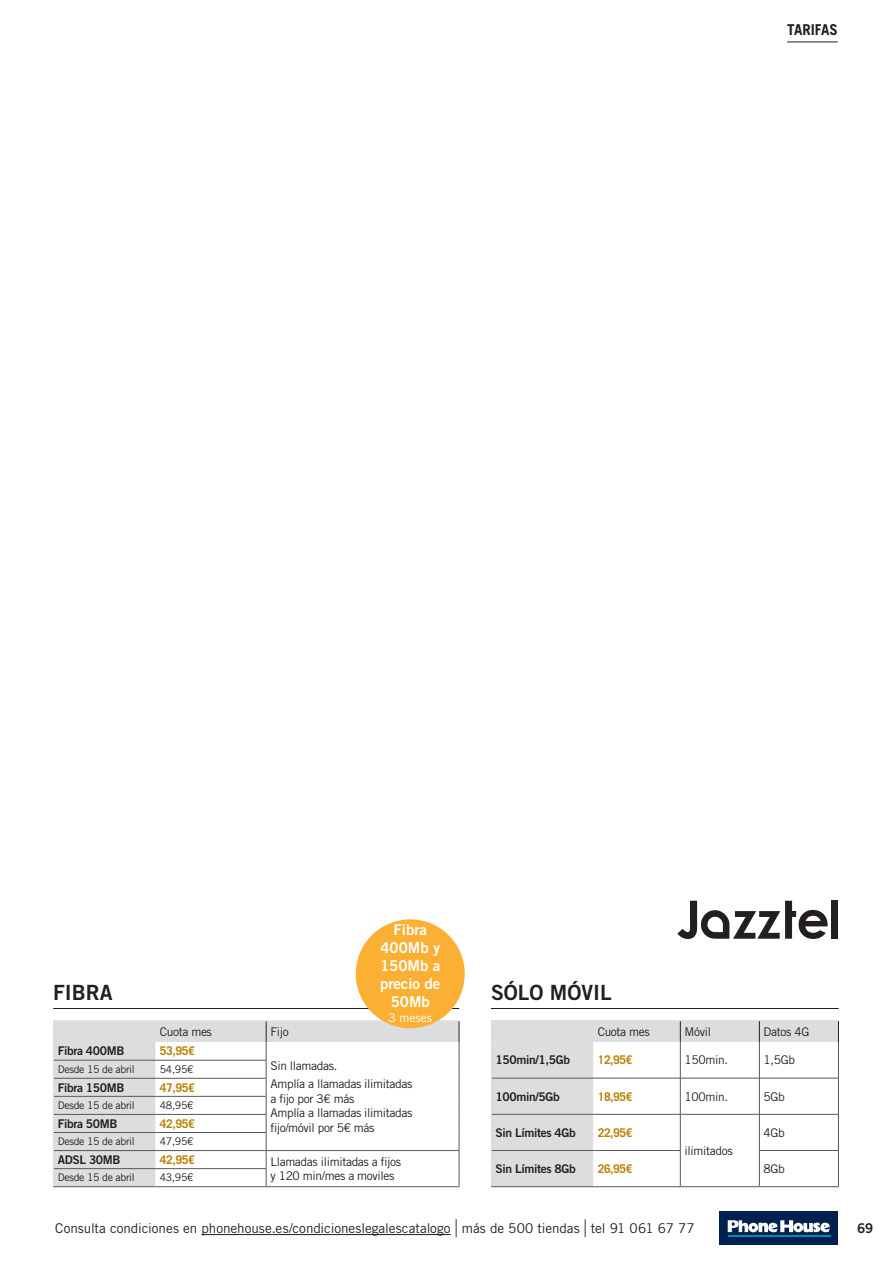
<style>
.page{position:relative;width:893px;height:1263px;background:#fff}
.page>*{position:absolute;margin:0;border:0;box-sizing:border-box;transform-origin:0 0}
.t1{font:21px "Trade Gothic LT Std Bd 2";color:#231f20}
.t2{font:15px/18px "Trade Gothic LT Std Bd 2";color:#fff;text-align:center}
.t3{font:700 15px "Trade Gothic LT Std";color:#231f20}
.t4{font:13.5px "Trade Gothic LT Std";letter-spacing:-.005em;color:#231f20}
.t5{font:13.5px "Trade Gothic LT Std Bd 2";color:#231f20}
.t6{font:12px/14.4px "Trade Gothic LT Std";letter-spacing:-.03em;color:#231f20}
.t7{font:12px "Trade Gothic LT Std Bd 2";letter-spacing:-.03em;color:#231f20}
.t8{font:700 12px "Trade Gothic LT Std";letter-spacing:-.03em;color:#b98208}
.t9{font:12px "Trade Gothic LT Std";color:#fff}
.t10{font:10.5px "Trade Gothic LT Std";letter-spacing:-.03em;color:#231f20}
.s1{font-size:24.3px}
</style>
<div class="page">
<div style="left:719px;top:1212px;width:119px;height:33px;background:#00214f"></div>
<svg style="left:728px;top:1220px;width:102px;height:12px"></svg>
<hr style="left:728px;top:1235px;width:102px;height:2px;background:#008da8">
<hr style="left:201px;top:1234px;width:250px;height:1px;background:#231f20">
<hr style="left:787px;top:42px;width:51px;height:1px;background:#231f20">
<hr style="left:53px;top:1008px;width:406px;height:1px;background:#231f20">
<hr style="left:491px;top:1008px;width:348px;height:1px;background:#231f20">
<div style="left:54px;top:1021px;width:102px;height:165px;background:#dcdddf"></div>
<hr style="left:53px;top:1020px;width:103px;height:1px;background:#dcdddf">
<hr style="left:156px;top:1020px;width:110px;height:1px;background:#dcdddf">
<hr style="left:266px;top:1020px;width:193px;height:1px;background:#dcdddf">
<svg style="left:53px;top:1021px;width:1px;height:165px"></svg>
<hr style="left:54px;top:1060px;width:102px;height:1px;background:#57585a">
<hr style="left:54px;top:1078px;width:102px;height:1px;background:#57585a">
<hr style="left:54px;top:1096px;width:102px;height:1px;background:#57585a">
<hr style="left:54px;top:1114px;width:102px;height:1px;background:#57585a">
<hr style="left:54px;top:1132px;width:102px;height:1px;background:#57585a">
<hr style="left:54px;top:1150px;width:102px;height:1px;background:#57585a">
<hr style="left:54px;top:1168px;width:102px;height:1px;background:#57585a">
<hr style="left:53px;top:1186px;width:103px;height:1px;background:#57585a">
<svg style="left:156px;top:1021px;width:304px;height:166px"></svg>
<hr style="left:266px;top:1186px;width:193px;height:1px;background:#57585a">
<hr style="left:156px;top:1132px;width:110px;height:1px;background:#57585a">
<hr style="left:156px;top:1150px;width:110px;height:1px;background:#57585a">
<hr style="left:156px;top:1168px;width:110px;height:1px;background:#57585a">
<hr style="left:156px;top:1186px;width:110px;height:1px;background:#57585a">
<div style="left:492px;top:1021px;width:101px;height:165px;background:#dcdddf"></div>
<hr style="left:491px;top:1020px;width:102px;height:1px;background:#dcdddf">
<svg style="left:491px;top:1021px;width:1px;height:21px"></svg>
<hr style="left:593px;top:1020px;width:87px;height:1px;background:#dcdddf">
<hr style="left:680px;top:1020px;width:79px;height:1px;background:#dcdddf">
<hr style="left:759px;top:1020px;width:80px;height:1px;background:#dcdddf">
<hr style="left:491px;top:1114px;width:1px;height:36px;background:#dcdddf">
<hr style="left:491px;top:1150px;width:1px;height:36px;background:#dcdddf">
<hr style="left:491px;top:1078px;width:1px;height:36px;background:#dcdddf">
<hr style="left:491px;top:1042px;width:1px;height:36px;background:#dcdddf">
<svg style="left:593px;top:1021px;width:246px;height:165px"></svg>
<hr style="left:680px;top:1042px;width:1px;height:36px;background:#57585a">
<hr style="left:759px;top:1042px;width:1px;height:36px;background:#57585a">
<hr style="left:838px;top:1042px;width:1px;height:36px;background:#57585a">
<hr style="left:492px;top:1078px;width:101px;height:1px;background:#57585a">
<hr style="left:593px;top:1078px;width:87px;height:1px;background:#57585a">
<hr style="left:680px;top:1078px;width:79px;height:1px;background:#57585a">
<hr style="left:680px;top:1078px;width:1px;height:36px;background:#57585a">
<hr style="left:759px;top:1078px;width:80px;height:1px;background:#57585a">
<hr style="left:759px;top:1078px;width:1px;height:36px;background:#57585a">
<hr style="left:838px;top:1078px;width:1px;height:36px;background:#57585a">
<hr style="left:492px;top:1114px;width:101px;height:1px;background:#57585a">
<hr style="left:492px;top:1150px;width:101px;height:1px;background:#57585a">
<hr style="left:491px;top:1186px;width:102px;height:1px;background:#57585a">
<hr style="left:593px;top:1114px;width:87px;height:1px;background:#57585a">
<hr style="left:593px;top:1150px;width:87px;height:1px;background:#57585a">
<hr style="left:680px;top:1114px;width:79px;height:1px;background:#57585a">
<hr style="left:680px;top:1114px;width:1px;height:36px;background:#57585a">
<hr style="left:759px;top:1114px;width:80px;height:1px;background:#57585a">
<hr style="left:759px;top:1114px;width:1px;height:36px;background:#57585a">
<hr style="left:838px;top:1114px;width:1px;height:36px;background:#57585a">
<hr style="left:680px;top:1151px;width:1px;height:35px;background:#57585a">
<hr style="left:759px;top:1150px;width:80px;height:1px;background:#57585a">
<hr style="left:759px;top:1151px;width:1px;height:35px;background:#57585a">
<hr style="left:838px;top:1151px;width:1px;height:35px;background:#57585a">
<hr style="left:680px;top:1186px;width:79px;height:1px;background:#57585a">
<hr style="left:759px;top:1186px;width:80px;height:1px;background:#57585a">
<hr style="left:593px;top:1186px;width:87px;height:1px;background:#57585a">
<div style="left:356px;top:919px;width:109px;height:109px;background:#fbb033;border-radius:50%"></div>
<div style="left:831px;top:900px;width:7px;height:38px;background:#231f20"></div>
<svg style="left:677px;top:901px;width:151px;height:38px"></svg>
<p class="t3" style="left:787px;top:21px;width:52px">TARIFAS</p>
<p class="t2" style="left:380px;top:921px;width:62px">Fibra<br>400Mb y<br>150Mb a precio de<br>50Mb</p>
<p class="t9" style="left:388px;top:1010px;width:45px">3 meses</p>
<p class="t1" style="left:53px;top:979px;width:61px">FIBRA</p>
<p class="t1" style="left:491px;top:979px;width:122px">SÓLO MÓVIL</p>
<p class="t6" style="left:160px;top:1024px;width:54px">Cuota mes</p>
<p class="t6" style="left:270px;top:1024px;width:20px">Fijo</p>
<p class="t7" style="left:58px;top:1044px;width:68px">Fibra 400MB</p>
<p class="t8" style="left:160px;top:1044px;width:36px">53,95€</p>
<p class="t6" style="left:270px;top:1058px;width:69px">Sin llamadas.</p>
<p class="t6" style="left:270px;top:1077px;width:143px">Amplía a llamadas ilimitadas a fijo por 3€ más<br>Amplía a llamadas ilimitadas fijo/móvil por 5€ más</p>
<p class="t6" style="left:598px;top:1024px;width:54px">Cuota mes</p>
<p class="t6" style="left:685px;top:1024px;width:28px">Móvil</p>
<p class="t6" style="left:764px;top:1024px;width:47px">Datos 4G</p>
<p class="t7" style="left:496px;top:1052px;width:76px">150min/1,5Gb</p>
<p class="t8" style="left:598px;top:1052px;width:36px">12,95€</p>
<p class="t6" style="left:685px;top:1053px;width:45px">150min.</p>
<p class="t6" style="left:764px;top:1053px;width:33px">1,5Gb</p>
<p class="t7" style="left:496px;top:1089px;width:66px">100min/5Gb</p>
<p class="t8" style="left:598px;top:1089px;width:36px">18,95€</p>
<p class="t6" style="left:685px;top:1089px;width:45px">100min.</p>
<p class="t6" style="left:764px;top:1089px;width:23px">5Gb</p>
<p class="t7" style="left:496px;top:1125px;width:82px">Sin Límites 4Gb</p>
<p class="t8" style="left:598px;top:1125px;width:36px">22,95€</p>
<p class="t6" style="left:685px;top:1143px;width:50px">ilimitados</p>
<p class="t10" style="left:58px;top:1063px;width:78px">Desde 15 de abril</p>
<p class="t10" style="left:160px;top:1063px;width:35px">54,95€</p>
<p class="t7" style="left:58px;top:1080px;width:68px">Fibra 150MB</p>
<p class="t8" style="left:160px;top:1080px;width:36px">47,95€</p>
<p class="t10" style="left:58px;top:1099px;width:78px">Desde 15 de abril</p>
<p class="t10" style="left:160px;top:1099px;width:35px">48,95€</p>
<p class="t7" style="left:58px;top:1116px;width:61px">Fibra 50MB</p>
<p class="t8" style="left:160px;top:1116px;width:36px">42,95€</p>
<p class="t10" style="left:58px;top:1135px;width:78px">Desde 15 de abril</p>
<p class="t10" style="left:160px;top:1135px;width:35px">47,95€</p>
<p class="t7" style="left:58px;top:1152px;width:64px">ADSL 30MB</p>
<p class="t8" style="left:160px;top:1152px;width:36px">42,95€</p>
<p class="t6" style="left:270px;top:1154px;width:132px">Llamadas ilimitadas a fijos</p>
<p class="t10" style="left:58px;top:1171px;width:78px">Desde 15 de abril</p>
<p class="t10" style="left:160px;top:1171px;width:35px">43,95€</p>
<p class="t6" style="left:270px;top:1168px;width:126px">y 120 min/mes a moviles</p>
<p class="t6" style="left:764px;top:1125px;width:23px">4Gb</p>
<p class="t7" style="left:496px;top:1161px;width:82px">Sin Límites 8Gb</p>
<p class="t8" style="left:598px;top:1161px;width:36px">26,95€</p>
<p class="t6" style="left:764px;top:1161px;width:23px">8Gb</p>
<p class="t4" style="left:55px;top:1220px;width:641px">Consulta condiciones en phonehouse.es/condicioneslegalescatalogo <span class="s1">|</span> más de 500 tiendas <span class="s1">|</span> tel 91 061 67 77</p>
<p class="t5" style="left:857px;top:1220px;width:18px">69</p>
</div>
